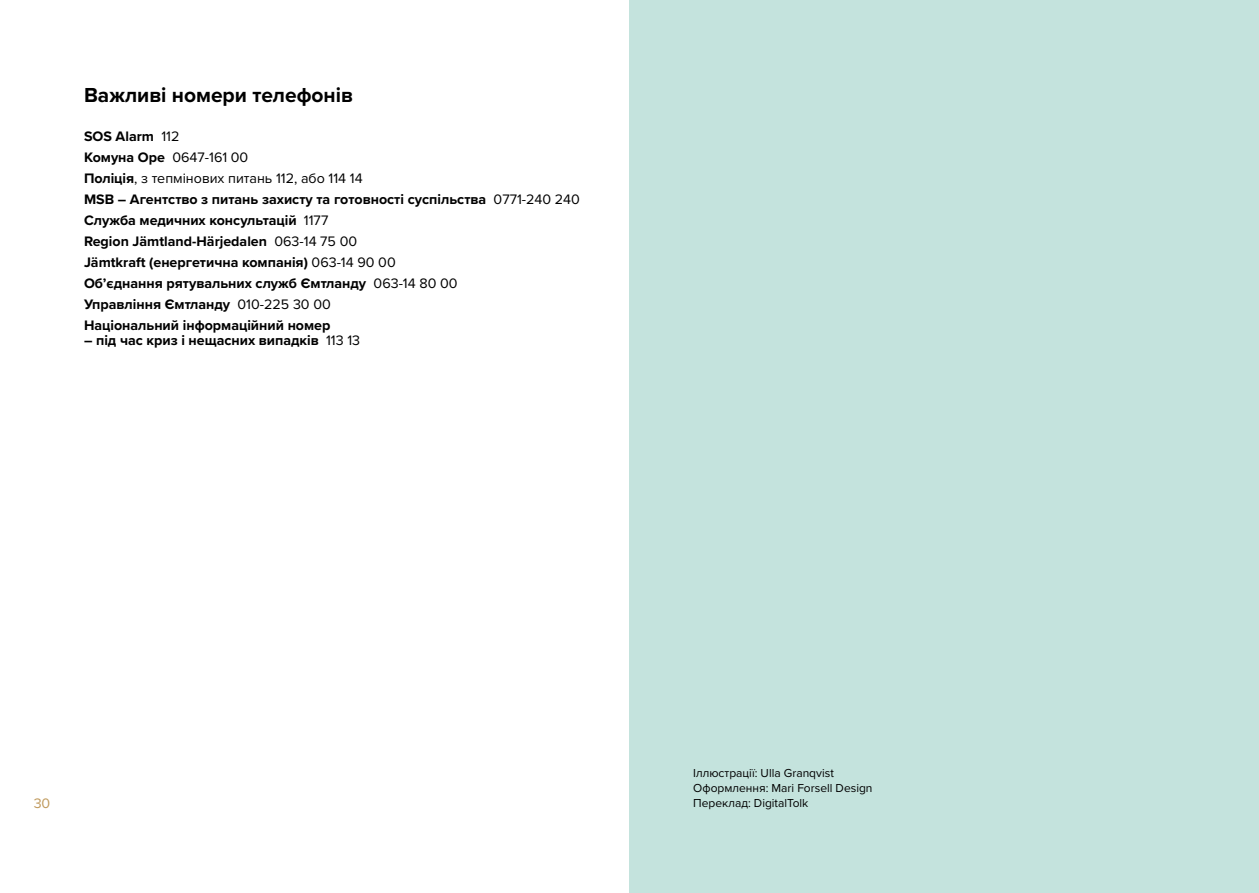
<style>
.page{position:relative;width:1259px;height:893px;background:#fff}
.page>*{position:absolute;margin:0;border:0;box-sizing:border-box;transform-origin:0 0}
.t1{font:700 21px "Proxima Nova";color:#000}
.t2{font:700 14.25px/21px "Proxima Nova";color:#000}
.t3{font:14.25px "Proxima Nova";color:#c09a5d}
.t4{font:12px/15px "Proxima Nova";color:#000}
.s1{font-weight:400}
</style>
<div class="page">
<div style="left:629px;top:0;width:630px;height:893px;background:#c4e3dd"></div>
<h1 class="t1" style="left:84px;top:79px;width:270px">Важливі номери телефонів</h1>
<p class="t2" style="left:84px;top:125px;width:497px">SOS Alarm <span class="s1">112<br></span>Комуна Оре <span class="s1">0647-161 00<br></span>Поліція<span class="s1">, з тепмінових питань 112, або 114 14<br></span>MSB – Агентство з питань захисту та готовності суспільства <span class="s1">0771-240 240<br></span>Служба медичних консультацій <span class="s1">1177<br></span>Region Jämtland-Härjedalen <span class="s1">063-14 75 00<br></span>Jämtkraft (енергетична компанія) <span class="s1">063-14 90 00<br></span>Об’єднання рятувальних служб Ємтланду <span class="s1">063-14 80 00<br></span>Управління Ємтланду <span class="s1">010-225 30 00<br></span>Національний інформаційний номер</p>
<p class="t2" style="left:84px;top:329px;width:278px">– під час криз і нещасних випадків <span class="s1">113 13</span></p>
<p class="t3" style="left:34px;top:792px;width:18px">30</p>
<p class="t4" style="left:693px;top:765px;width:181px">Іллюстрації: Ulla Granqvist<br>Оформлення: Mari Forsell Design<br>Переклад: DigitalTolk</p>
</div>
